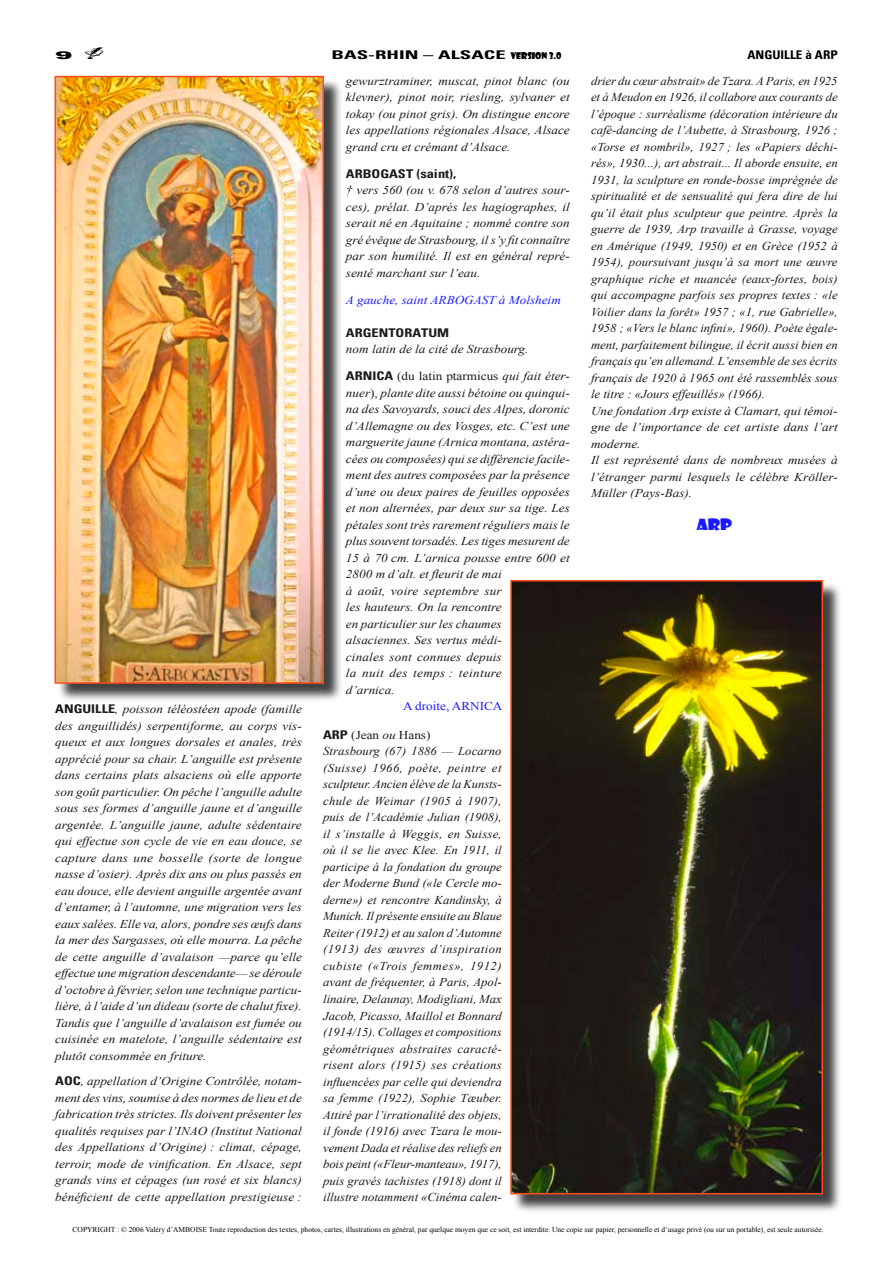
<style>
.page{position:relative;width:893px;height:1263px;background:#fff}
.page>*{position:absolute;margin:0;border:0;box-sizing:border-box;transform-origin:0 0}
.t1{font:15px "Showcard Gothic";color:#1a1aff;scale:1.2 1}
.t2{font:italic 12px/16.5px "Times New Roman";color:#1a1a1f;text-align:justify;scale:1.1 1}
.t3{font:italic 12px/16.5px "Times New Roman";color:#1a1a1f;scale:1.06 1}
.t4{font:italic 12px "Times New Roman";color:#1a1aff;scale:1.1 1}
.t5{font:700 condensed 12px "Univers";color:#1a1a1f;scale:1.2 1}
.t6{font:700 condensed 12px "Univers";color:#000;scale:1.72 1}
.t7{font:12px "Times New Roman";color:#1a1aff;scale:1.1 1}
.t8{font:700 condensed 12px "Univers";color:#000;scale:1.1 1}
.t9{font:7.5px "Times New Roman";color:#000}
.s1{font-family:"Univers";font-weight:700;font-style:normal;font-stretch:condensed}
.s2{font-family:"Showcard Gothic";font-weight:400;font-stretch:normal;font-size:9px}
.s3{font-style:normal}
</style>
<div class="page">
<div style="left:512px;top:581px;width:330px;height:633px;background:#000;opacity:.75"></div>
<img style="left:513px;top:583px;width:307px;height:608px">
<div style="left:510px;top:580px;width:313px;height:614px;border:2px solid #ff4c1c"></div>
<div style="left:56px;top:77px;width:287px;height:627px;background:#000;opacity:.75"></div>
<img style="left:58px;top:79px;width:263px;height:602px">
<div style="left:55px;top:76px;width:269px;height:608px;border:2px solid #ff4c1c"></div>
<p class="t2" style="left:55px;top:701px;width:226px"><span class="s1">ANGUILLE</span>, poisson téléostéen apode (famille des anguillidés) serpentiforme, au corps vis&shy;queux et aux longues dorsales et anales, très apprécié pour sa chair. L’anguille est présente dans certains plats alsaciens où elle apporte son goût particulier. On pêche l’anguille adulte sous ses formes d’anguille jaune et d’anguille argentée. L’anguille jaune, adulte sédentaire qui effectue son cycle de vie en eau douce, se capture dans une bosselle (sorte de longue nasse d’osier). Après dix ans ou plus passés en eau douce, elle devient anguille argentée avant d’entamer, à l’automne, une migration vers les eaux salées. Elle va, alors, pondre ses œufs dans la mer des Sargasses, où elle mourra. La pêche de cette anguille d’avalaison —parce qu’elle effectue une migration descendante— se déroule d’octobre à février, selon une technique particu&shy;lière, à l’aide d’un dideau (sorte de chalut fixe).<br>Tandis que l’anguille d’avalaison est fumée ou cuisinée en matelote, l’anguille sédentaire est plutôt consommée en friture.</p>
<p class="t2" style="left:55px;top:1073px;width:226px"><span class="s1">AOC</span>, appellation d’Origine Contrôlée, notam&shy;ment des vins, soumise à des normes de lieu et de fabrication très strictes. Ils doivent présenter les qualités requises par l’INAO (Institut National des Appellations d’Origine) : climat, cépage, terroir, mode de vinification. En Alsace, sept grands vins et cépages (un rosé et six blancs) bénéficient de cette appellation prestigieuse :</p>
<p class="t6" style="left:331px;top:48px;width:135px">BAS-RHIN – ALSACE <span class="s2">VERSION 3.0</span></p>
<p class="t2" style="left:346px;top:72px;width:205px">gewurz-traminer, muscat, pinot blanc (ou klevner), pinot noir, riesling, sylvaner et tokay (ou pinot gris). On distingue encore les appellations régionales Alsace, Alsace grand cru et crémant d’Alsace.</p>
<p class="t5" style="left:346px;top:166px;width:94px">ARBOGAST (saint),</p>
<p class="t2" style="left:346px;top:182px;width:205px">† vers 560 (ou v. 678 selon d’autres sour&shy;ces), prélat. D’après les ha-giographes, il serait né en Aqui-taine ; nom-mé contre son gré évêque de Stras-bourg, il s’y fit connaître par son humilité. Il est en général repré&shy;senté marchant sur l’eau.</p>
<p class="t4" style="left:346px;top:292px;width:197px">A gauche, saint ARBOGAST à Molsheim</p>
<p class="t5" style="left:346px;top:325px;width:88px">ARGENTORATUM</p>
<p class="t2" style="left:346px;top:341px;width:167px">nom latin de la cité de Strasbourg.</p>
<p class="t2" style="left:346px;top:368px;width:205px;text-align:left"><span class="s1">ARNICA</span> <span class="s3">(du latin ptarmicus</span> qui fait éter&shy;nuer<span class="s3">),</span> plante dite aussi bétoine ou quinqui&shy;na des Savoyards, souci des Alpes, doronic d’Allemagne ou des Vosges, etc. C’est une marguerite jaune (Arnica montana, astéra&shy;cées ou composées) qui se différencie facile&shy;ment des autres composées par la présence d’une ou deux paires de feuilles opposées et non alternées, par deux sur sa tige. Les pétales sont très rarement réguliers mais le plus souvent torsadés. Les tiges mesurent de 15 à 70 cm. L’arnica pousse entre 600 et 2800 m d’alt. et fleurit de mai<br>à août, voire septembre sur<br>les hauteurs. On la rencontre<br>en particulier sur les chaumes<br>alsaciennes. Ses vertus médi-<br>cinales sont connues depuis<br>la nuit des temps : teinture<br>d’arnica.</p>
<p class="t7" style="left:403px;top:698px;width:92px">A droite, ARNICA</p>
<p class="t2" style="left:323px;top:726px;width:164px;text-align:left"><span class="s1">ARP</span> <span class="s3">(Jean</span> ou <span class="s3">Hans)<br></span>Strasbourg (67) 1886 — Locarno (Suisse) 1966, poète, peintre et sculpteur. Ancien élève de la Kunsts&shy;chule de Weimar (1905 à 1907), puis de l’Académie Julian (1908), il s’installe à Weggis, en Suisse, où il se lie avec Klee. En 1911, il participe à la fondation du groupe der Moderne Bund («le Cercle mo&shy;derne») et rencontre Kandinsky, à Munich. Il présente ensuite au Blaue Reiter (1912) et au salon d’Automne (1913) des œuvres d’inspiration cubiste («Trois femmes», 1912) avant de fréquenter, à Paris, Apol&shy;linaire, Delaunay, Modigliani, Max Jacob, Picasso, Maillol et Bonnard (1914/15). Collages et compositions géométriques abstraites caracté&shy;risent alors (1915) ses créations influencées par celle qui deviendra sa femme (1922), Sophie Tæuber.<br>Attiré par l’irrationalité des objets, il fonde (1916) avec Tzara le mou&shy;vement Dada et réalise des reliefs en bois peint («Fleur-manteau», 1917), puis gravés tachistes (1918) dont il illustre notamment «Cinéma calen-</p>
<p class="t8" style="left:747px;top:48px;width:83px">ANGUILLE à ARP</p>
<p class="t3" style="left:591px;top:72px;width:234px">drier du cœur abstrait» de Tzara. A Paris, en 1925 et à Meudon en 1926, il collabore aux courants de l’époque : surréalisme (décoration intérieure du café-dancing de l’Aubette, à Strasbourg, 1926 ; «Torse et nombril», 1927 ; les «Papiers déchi&shy;rés», 1930...), art abstrait... Il aborde ensuite, en 1931, la sculpture en ronde-bosse imprégnée de spiritualité et de sensualité qui fera dire de lui qu’il était plus sculpteur que peintre. Après la guerre de 1939, Arp travaille à Grasse, voyage en Amérique (1949, 1950) et en Grèce (1952 à 1954), poursuivant jusqu’à sa mort une œuvre graphique riche et nuancée (eaux-fortes, bois) qui accompagne parfois ses propres textes : «le Voilier dans la forêt» 1957 ; «1, rue Gabrielle», 1958 ; «Vers le blanc infini», 1960). Poète égale&shy;ment, parfaitement bilingue, il écrit aussi bien en français qu’en allemand. L’ensemble de ses écrits français de 1920 à 1965 ont été rassemblés sous le titre : «Jours effeuillés» (1966).<br>Une fondation Arp existe à Clamart, qui témoi&shy;gne de l’importance de cet artiste dans l’art moderne.<br>Il est représenté dans de nombreux musées à l’étranger parmi lesquels le célèbre Kröller-Müller (Pays-Bas).</p>
<p class="t1" style="left:697px;top:515px;width:31px">ARP</p>
<p class="t9" style="left:73px;top:1224px;width:752px">COPYRIGHT : © 2006 Valéry d’AMBOISE Toute reproduction des textes, photos, cartes, illustrations en général, par quelque moyen que ce soit, est interdite. Une copie sur papier, personnelle et d’usage privé (ou sur un portable), est seule autorisée.</p>
</div>
